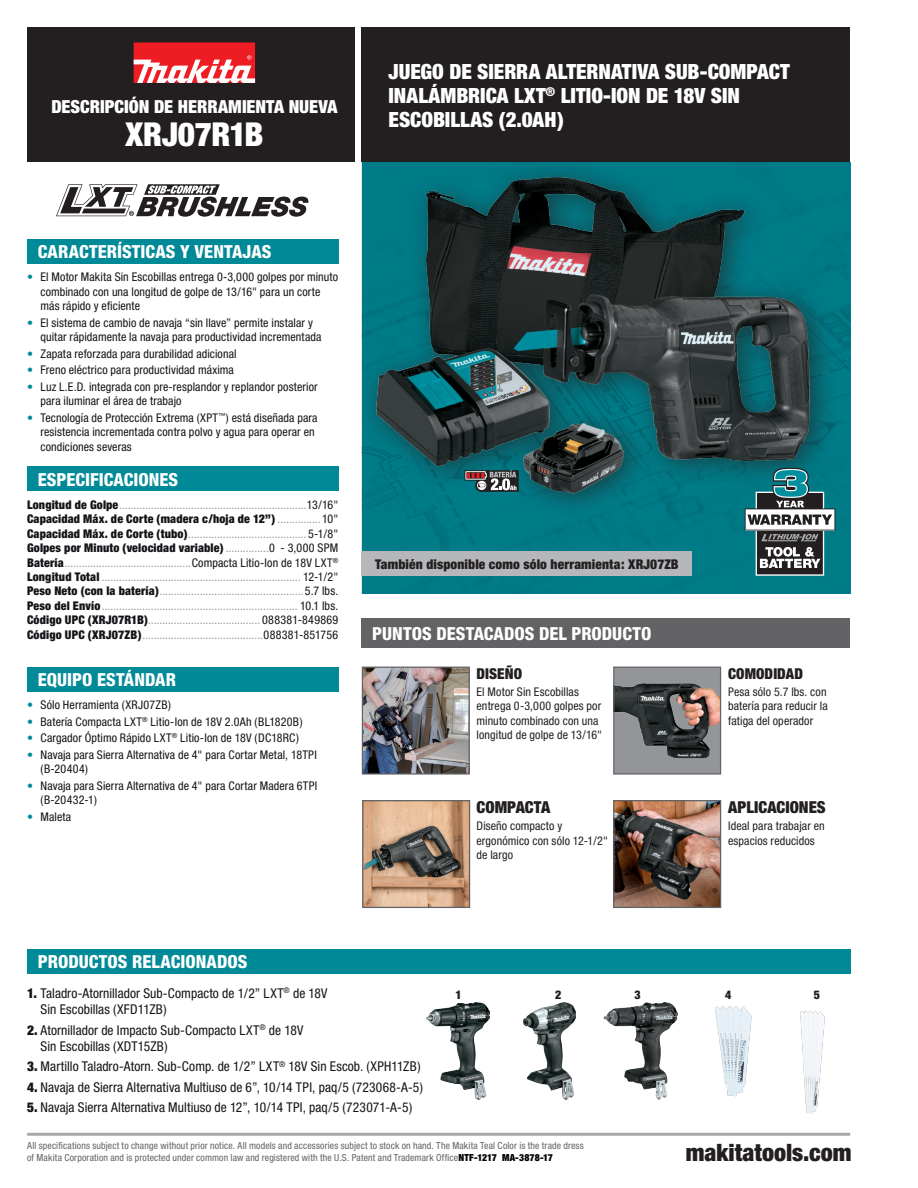
<style>
.page{position:relative;width:918px;height:1188px;background:#fff}
.page>*{position:absolute;margin:0;border:0;box-sizing:border-box;transform-origin:0 0}
.t1{font:900 condensed 33px "Helvetica Neue";letter-spacing:-.01em;color:#fff}
.t2{font:900 condensed 24px "Helvetica Neue";color:#231f20}
._01_-_PRODUCT_DESCRI{font:900 condensed 21px/24px "Helvetica Neue";color:#fff}
._02_-_SECTION_HEADER{font:800 condensed 18px "Helvetica Neue";color:#fff}
.t3{font:900 condensed 18px "Helvetica Neue";color:#fff}
._08_-_HIGHLIGHTS_HEA{font:900 condensed 16.5px "Helvetica Neue";letter-spacing:.005em;color:#231f20}
._08_-_HIGHLIGHTS_HEA-2{font:900 condensed 15px "Helvetica Neue";letter-spacing:.005em;color:#231f20}
.t4{font:condensed 13.5px/16.2px "Helvetica Neue";letter-spacing:.005em;color:#151317}
.t5{font:900 condensed 13.5px "Helvetica Neue";letter-spacing:.01em;color:#231f20}
._04_-_SPECIFICATIONS{font:condensed 12px/14.4px "Helvetica Neue";letter-spacing:.01em;color:#151317}
._04_-_SPECIFICATIONS-2{font:condensed 12px "Helvetica Neue";letter-spacing:.015em;color:#939598}
._09_-_HIGHLIGHTS_BOD{font:condensed 12px/14.4px "Helvetica Neue";letter-spacing:.01em;color:#231f20}
._04_-_SPECIFICATIONS-3{font:900 condensed 12px "Helvetica Neue";letter-spacing:.015em;color:#151317}
.t6{font:900 condensed 12px "Helvetica Neue";color:#231f20}
.t7{font:condensed 9.75px "Helvetica Neue";letter-spacing:.015em;color:#636366}
.s1{color:#008a97}
.s2{font-weight:900;color:#151317}
.s3{color:#151317}
.s4{font-weight:400;color:#939598}
.s5{font-weight:400}
.s6{font-weight:900}
.s7{font-weight:900;color:#000}
</style>
<div class="page">
<div style="left:27px;top:27px;width:327px;height:135px;background:#231f20"></div>
<div style="left:361px;top:27px;width:489px;height:135px;background:#231f20"></div>
<div style="left:362px;top:162px;width:488px;height:432px;background:#007b88"></div>
<div style="left:134px;top:42px;width:121px;height:41px;background:#ee1d23"></div>
<svg style="left:134px;top:55px;width:121px;height:28px"></svg>
<hr style="left:27px;top:1133px;width:823px;height:3px;background:#939598">
<svg style="left:56px;top:184px;width:253px;height:33px"></svg>
<div style="left:359px;top:159px;width:479px;height:360px;background:#231f20;opacity:.62"></div>
<img style="left:375px;top:177px;width:436px;height:316px">
<img style="left:364px;top:669px;width:104px;height:104px">
<div style="left:362px;top:667px;width:108px;height:108px;border:1px solid #636366"></div>
<img style="left:615px;top:669px;width:104px;height:104px">
<div style="left:613px;top:667px;width:108px;height:108px;border:1px solid #636366"></div>
<img style="left:364px;top:802px;width:104px;height:104px">
<div style="left:362px;top:800px;width:108px;height:108px;border:1px solid #636366"></div>
<img style="left:615px;top:802px;width:104px;height:104px">
<div style="left:613px;top:800px;width:108px;height:108px;border:1px solid #636366"></div>
<img style="left:427px;top:1002px;width:62px;height:98px">
<img style="left:523px;top:1002px;width:52px;height:98px">
<img style="left:604px;top:1002px;width:73px;height:98px">
<img style="left:715px;top:1006px;width:37px;height:91px">
<img style="left:800px;top:1010px;width:25px;height:104px">
<svg style="left:745px;top:468px;width:90px;height:108px"></svg>
<svg style="left:464px;top:470px;width:55px;height:22px"></svg>
<div style="left:361px;top:619px;width:489px;height:29px;background:#636366"></div>
<div style="left:27px;top:949px;width:823px;height:25px;background:#008a97"></div>
<div style="left:362px;top:551px;width:330px;height:25px;background:#b6b7bb"></div>
<div style="left:27px;top:239px;width:311px;height:25px;background:#008a97"></div>
<div style="left:27px;top:467px;width:311px;height:24px;background:#008a97"></div>
<div style="left:27px;top:667px;width:311px;height:25px;background:#008a97"></div>
<p class="t3" style="left:51px;top:96px;width:288px">DESCRIPCIÓN DE HERRAMIENTA NUEVA</p>
<p class="t1" style="left:125px;top:114px;width:140px">XRJ07R1B</p>
<p class="_01_-_PRODUCT_DESCRI" style="left:389px;top:59px;width:403px">JUEGO DE SIERRA ALTERNATIVA SUB-COMPACT<br>INALÁMBRICA LXT<sup>®</sup> LITIO-ION DE 18V SIN<br>ESCOBILLAS (2.0AH)</p>
<p class="_02_-_SECTION_HEADER" style="left:38px;top:240px;width:235px">CARACTERÍSTICAS Y VENTAJAS</p>
<p class="_04_-_SPECIFICATIONS" style="left:40px;top:270px;width:299px;text-indent:-14px"><span class="s1">•</span> El Motor Makita Sin Escobillas entrega 0-3,000 golpes por minuto combinado con una longitud de golpe de 13/16" para un corte más rápido y eficiente</p>
<p class="_04_-_SPECIFICATIONS" style="left:40px;top:315px;width:282px;text-indent:-14px"><span class="s1">•</span> El sistema de cambio de navaja “sin llave” permite instalar y quitar rápidamente la navaja para productividad incrementada</p>
<p class="_04_-_SPECIFICATIONS" style="left:27px;top:346px;width:211px"><span class="s1">•</span> Zapata reforzada para durabilidad adicional</p>
<p class="_04_-_SPECIFICATIONS" style="left:27px;top:363px;width:208px"><span class="s1">•</span> Freno eléctrico para productividad máxima</p>
<p class="_04_-_SPECIFICATIONS" style="left:40px;top:379px;width:279px;text-indent:-14px"><span class="s1">•</span> Luz L.E.D. integrada con pre-resplandor y replandor posterior para iluminar el área de trabajo</p>
<p class="_04_-_SPECIFICATIONS" style="left:40px;top:410px;width:279px;text-indent:-14px"><span class="s1">•</span> Tecnología de Protección Extrema (XPT<sup>™</sup>) está diseñada para resistencia incrementada contra polvo y agua para operar en condiciones severas</p>
<p class="_02_-_SECTION_HEADER" style="left:38px;top:468px;width:142px">ESPECIFICACIONES</p>
<p class="_04_-_SPECIFICATIONS-2" style="left:27px;top:498px;width:313px"><span class="s2">Longitud de Golpe</span>.................................................................<span class="s3">13/16"</span></p>
<p class="_04_-_SPECIFICATIONS-3" style="left:27px;top:512px;width:250px">Capacidad Máx. de Corte (madera c/hoja de 12”)</p>
<p class="_04_-_SPECIFICATIONS" style="left:322px;top:512px;width:18px">10"</p>
<p class="_04_-_SPECIFICATIONS-2" style="left:27px;top:527px;width:313px"><span class="s2">Capacidad Máx. de Corte (tubo)</span>......................................... <span class="s3">5-1/8"</span></p>
<p class="_04_-_SPECIFICATIONS-3" style="left:27px;top:541px;width:313px">Golpes por Minuto (velocidad variable) <span class="s4">...............</span><span class="s5">0 - 3,000 SPM</span></p>
<p class="_04_-_SPECIFICATIONS-2" style="left:27px;top:555px;width:313px"><span class="s2">Batería</span>............................................<span class="s3">Compacta Litio-Ion de 18V LXT</span><sup>®</sup></p>
<p class="_04_-_SPECIFICATIONS-2" style="left:27px;top:570px;width:313px"><span class="s2">Longitud Total</span> ..................................................................... <span class="s3">12-1/2"</span></p>
<p class="_04_-_SPECIFICATIONS-2" style="left:27px;top:584px;width:313px"><span class="s2">Peso Neto (con la batería)</span>.................................................. <span class="s3">5.7 lbs.</span></p>
<p class="_04_-_SPECIFICATIONS-2" style="left:27px;top:599px;width:313px"><span class="s2">Peso del Envío</span>.................................................................... <span class="s3">10.1 lbs.</span></p>
<p class="_04_-_SPECIFICATIONS-2" style="left:27px;top:613px;width:313px"><span class="s2">Código UPC (XRJ07R1B)</span>....................................... <span class="s3">088381-849869</span></p>
<p class="_04_-_SPECIFICATIONS-2" style="left:27px;top:627px;width:313px"><span class="s2">Código UPC (XRJ07ZB)</span>..........................................<span class="s3">088381-851756</span></p>
<p class="_02_-_SECTION_HEADER" style="left:38px;top:668px;width:140px">EQUIPO ESTÁNDAR</p>
<p class="_04_-_SPECIFICATIONS" style="left:27px;top:698px;width:146px"><span class="s1">•</span> Sólo Herramienta (XRJ07ZB)</p>
<p class="_04_-_SPECIFICATIONS" style="left:27px;top:714px;width:277px"><span class="s1">•</span> Batería Compacta LXT<sup>®</sup> Litio-Ion de 18V 2.0Ah (BL1820B)</p>
<p class="_04_-_SPECIFICATIONS" style="left:27px;top:731px;width:274px"><span class="s1">•</span> Cargador Óptimo Rápido LXT<sup>®</sup> Litio-Ion de 18V (DC18RC)</p>
<p class="_04_-_SPECIFICATIONS" style="left:40px;top:747px;width:278px;text-indent:-14px"><span class="s1">•</span> Navaja para Sierra Alternativa de 4" para Cortar Metal, 18TPI (B-20404)</p>
<p class="_04_-_SPECIFICATIONS" style="left:40px;top:778px;width:278px;text-indent:-14px"><span class="s1">•</span> Navaja para Sierra Alternativa de 4" para Cortar Madera 6TPI (B-20432-1)</p>
<p class="_04_-_SPECIFICATIONS" style="left:27px;top:809px;width:46px"><span class="s1">•</span> Maleta</p>
<p class="t5" style="left:375px;top:556px;width:305px">También disponible como sólo herramienta: XRJ07ZB</p>
<h3 class="_02_-_SECTION_HEADER" style="left:372px;top:622px;width:281px">PUNTOS DESTACADOS DEL PRODUCTO</h3>
<p class="_08_-_HIGHLIGHTS_HEA-2" style="left:477px;top:664px;width:47px">DISEÑO</p>
<p class="_09_-_HIGHLIGHTS_BOD" style="left:477px;top:684px;width:127px">El Motor Sin Escobillas entrega 0-3,000 golpes por minuto combinado con una longitud de golpe de 13/16"</p>
<p class="_08_-_HIGHLIGHTS_HEA" style="left:477px;top:797px;width:75px">COMPACTA</p>
<p class="_09_-_HIGHLIGHTS_BOD" style="left:477px;top:819px;width:133px">Diseño compacto y ergonómico con sólo 12-1/2" de largo</p>
<p class="_08_-_HIGHLIGHTS_HEA-2" style="left:728px;top:664px;width:76px">COMODIDAD</p>
<p class="_09_-_HIGHLIGHTS_BOD" style="left:728px;top:684px;width:101px;text-align:justify">Pesa sólo 5.7 lbs. con batería para reducir la fatiga del operador</p>
<p class="_08_-_HIGHLIGHTS_HEA" style="left:728px;top:797px;width:99px">APLICACIONES</p>
<p class="_09_-_HIGHLIGHTS_BOD" style="left:728px;top:819px;width:98px">Ideal para trabajar en espacios reducidos</p>
<p class="_02_-_SECTION_HEADER" style="left:38px;top:951px;width:211px">PRODUCTOS RELACIONADOS</p>
<p class="t4" style="left:41px;top:985px;width:288px;text-indent:-14px"><span class="s6">1.</span> Taladro-Atornillador Sub-Compacto de 1/2” LXT<sup>®</sup> de 18V<br>Sin Escobillas (XFD11ZB)</p>
<p class="t4" style="left:41px;top:1022px;width:264px;text-indent:-14px"><span class="s6">2.</span> Atornillador de Impacto Sub-Compacto LXT<sup>®</sup> de 18V<br>Sin Escobillas (XDT15ZB)</p>
<p class="t4" style="left:27px;top:1058px;width:395px"><span class="s6">3.</span> Martillo Taladro-Atorn. Sub-Comp. de 1/2” LXT<sup>®</sup> 18V Sin Escob. (XPH11ZB)</p>
<p class="t4" style="left:27px;top:1079px;width:398px"><span class="s6">4.</span> Navaja de Sierra Alternativa Multiuso de 6”, 10/14 TPI, paq/5 (723068-A-5)</p>
<p class="t4" style="left:27px;top:1100px;width:387px"><span class="s6">5.</span> Navaja Sierra Alternativa Multiuso de 12”, 10/14 TPI, paq/5 (723071-A-5)</p>
<p class="t6" style="left:456px;top:987px;width:8px">1</p>
<p class="t6" style="left:555px;top:987px;width:8px">2</p>
<p class="t6" style="left:635px;top:987px;width:8px">3</p>
<p class="t6" style="left:725px;top:987px;width:8px">4</p>
<p class="t6" style="left:814px;top:987px;width:8px">5</p>
<p class="t7" style="left:27px;top:1140px;width:558px">All specifications subject to change without prior notice. All models and accessories subject to stock on hand. The Makita Teal Color is the trade dress</p>
<p class="t7" style="left:27px;top:1152px;width:527px">of Makita Corporation and is protected under common law and registered with the U.S. Patent and Trademark Office<span class="s7">NTF-1217 MA-3878-17</span></p>
<p class="t2" style="left:686px;top:1138px;width:167px">makitatools.com</p>
</div>
